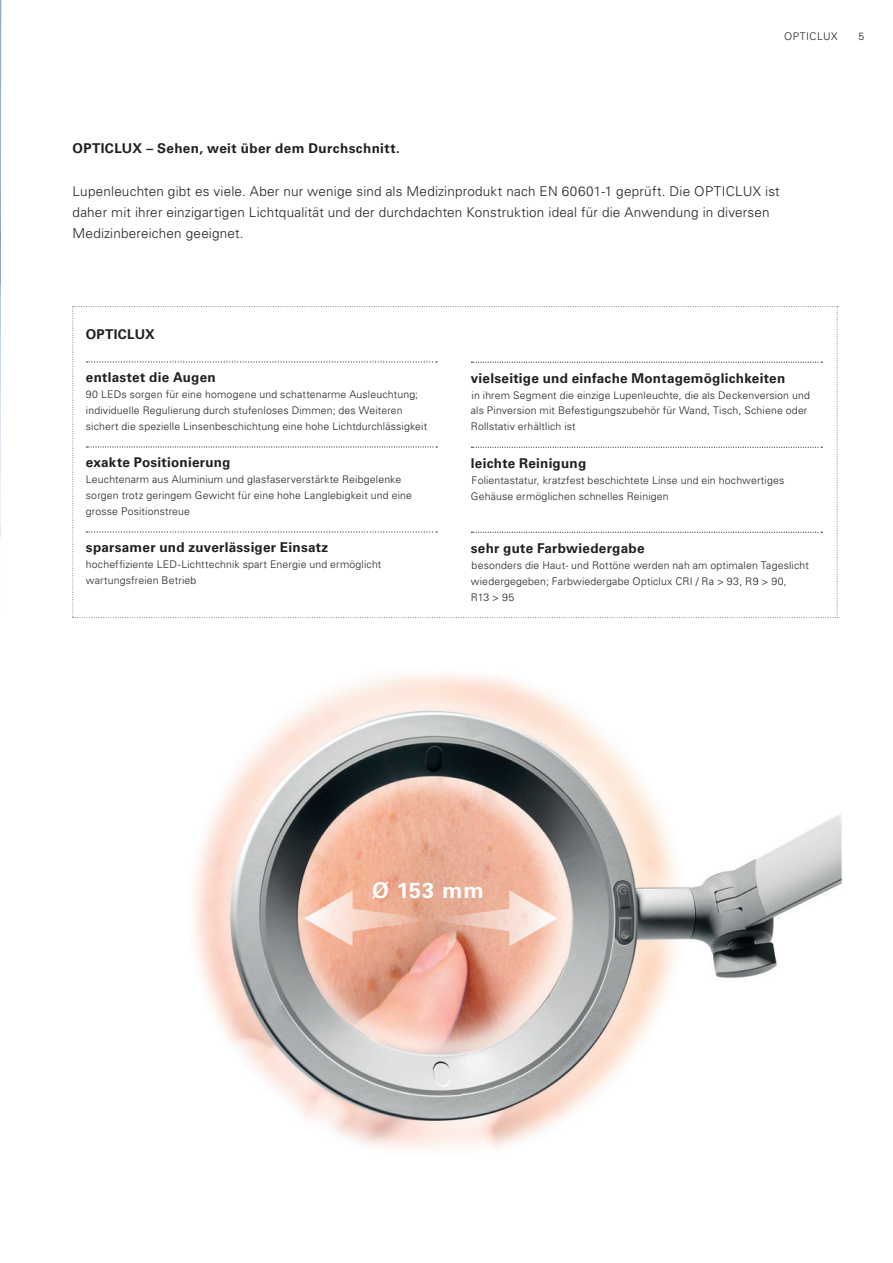
<style>
.page{position:relative;width:893px;height:1263px;background:#fff}
.page>*{position:absolute;margin:0;border:0;box-sizing:border-box;transform-origin:0 0}
.Einstieg_Headline{font:700 21.75px "Univers LT Pro 65";color:#fff}
.Produkteinleitungsfl{font:300 13.5px/21.3px "Univers LT Pro 45";letter-spacing:.015em;color:#231f20}
.Fließtext_Aufzählung{font:700 13.5px "Univers LT Pro 65";letter-spacing:.02em;color:#231f20}
.Produkteinleitungsfl-2{font:700 13.5px "Univers LT Pro 65";letter-spacing:.03em;color:#231f20}
.Fließtext_Aufzählung-2{font:300 10.5px/15.9px "Univers LT Pro 45";letter-spacing:.015em;color:#231f20}
.Fließtext_Aufzählung-3{font:300 10.5px "Univers LT Pro 45";letter-spacing:.045em;color:#231f20}
</style>
<div class="page">
<img style="left:0;top:0;width:1px;height:537px">
<img style="left:193px;top:617px;width:649px;height:532px">
<svg style="left:72px;top:306px;width:766px;height:312px"></svg>
<p class="Fließtext_Aufzählung-3" style="left:784px;top:30px;width:55px">OPTICLUX</p>
<p class="Fließtext_Aufzählung-2" style="left:858px;top:28px;width:7px">5</p>
<p class="Produkteinleitungsfl-2" style="left:73px;top:140px;width:329px">OPTICLUX – Sehen, weit über dem Durchschnitt.</p>
<p class="Produkteinleitungsfl" style="left:73px;top:180px;width:709px">Lupenleuchten gibt es viele. Aber nur wenige sind als Medizinprodukt nach EN 60601-1 geprüft. Die OPTICLUX ist daher mit ihrer einzigartigen Lichtqualität und der durchdachten Konstruktion ideal für die Anwendung in diversen<br>Medizinbereichen geeignet.</p>
<p class="Produkteinleitungsfl-2" style="left:86px;top:326px;width:71px">OPTICLUX</p>
<p class="Fließtext_Aufzählung" style="left:86px;top:370px;width:131px">entlastet die Augen</p>
<p class="Fließtext_Aufzählung-2" style="left:86px;top:387px;width:343px">90 LEDs sorgen für eine homogene und schattenarme Ausleuchtung; individuelle Regulierung durch stufenloses Dimmen; des Weiteren sichert die spezielle Linsenbeschichtung eine hohe Lichtdurchlässigkeit</p>
<p class="Fließtext_Aufzählung" style="left:86px;top:455px;width:146px">exakte Positionierung</p>
<p class="Fließtext_Aufzählung-2" style="left:86px;top:472px;width:328px">Leuchtenarm aus Aluminium und glasfaserverstärkte Reibgelenke sorgen trotz geringem Gewicht für eine hohe Langlebigkeit und eine grosse Positionstreue</p>
<p class="Fließtext_Aufzählung" style="left:86px;top:540px;width:244px">sparsamer und zuverlässiger Einsatz</p>
<p class="Fließtext_Aufzählung-2" style="left:86px;top:557px;width:297px">hocheffiziente LED-Lichttechnik spart Energie und ermöglicht wartungsfreien Betrieb</p>
<p class="Fließtext_Aufzählung" style="left:471px;top:370px;width:316px">vielseitige und einfache Montagemöglichkeiten</p>
<p class="Fließtext_Aufzählung-2" style="left:471px;top:387px;width:341px">in ihrem Segment die einzige Lupenleuchte, die als Deckenversion und als Pinversion mit Befestigungszubehör für Wand, Tisch, Schiene oder<br>Rollstativ erhältlich ist</p>
<p class="Fließtext_Aufzählung" style="left:471px;top:455px;width:117px">leichte Reinigung</p>
<p class="Fließtext_Aufzählung-2" style="left:471px;top:472px;width:315px">Folientastatur, kratzfest beschichtete Linse und ein hochwertiges<br>Gehäuse ermöglichen schnelles Reinigen</p>
<p class="Fließtext_Aufzählung" style="left:471px;top:540px;width:175px">sehr gute Farbwiedergabe</p>
<p class="Fließtext_Aufzählung-2" style="left:471px;top:557px;width:339px">besonders die Haut- und Rottöne werden nah am optimalen Tageslicht wiedergegeben; Farbwiedergabe Opticlux CRI / Ra &gt; 93, R9 &gt; 90,<br>R13 &gt; 95</p>
<p class="Einstieg_Headline" style="left:372px;top:877px;width:113px">Ø 153 mm</p>
</div>
